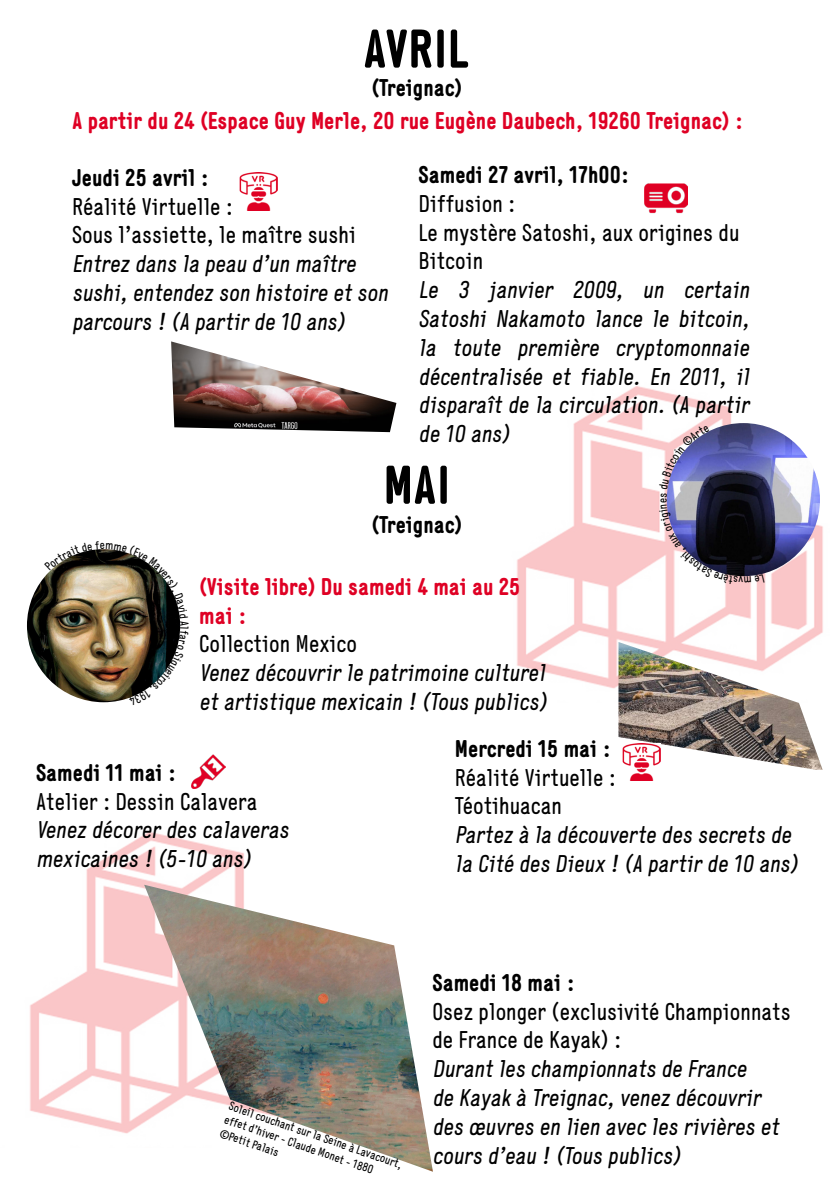
<style>
.page{position:relative;width:840px;height:1191px;background:#fff}
.page>*{position:absolute;margin:0;border:0;box-sizing:border-box;transform-origin:0 0}
.t1{font:700 54px "Generika";color:#000}
.t2{font:italic 24px/28.8px "Generika";color:#000}
.t3{font:24px/28.8px "Generika";color:#000}
.t4{font:700 24px/28.8px "Generika";color:#df0024}
.t5{font:700 24px "Generika";color:#000}
.t6{font:12px/14.4px "Generika";color:#000}
</style>
<div class="page">
<img style="left:517px;top:386px;width:306px;height:303px">
<img style="left:618px;top:642px;width:204px;height:128px">
<img style="left:239px;top:172px;width:39px;height:38px">
<img style="left:644px;top:183px;width:43px;height:31px">
<img style="left:666px;top:423px;width:153px;height:153px;border-radius:77px">
<img style="left:27px;top:549px;width:153px;height:153px;border-radius:77px">
<img style="left:171px;top:341px;width:225px;height:91px">
<img style="left:30px;top:782px;width:214px;height:352px">
<img style="left:192px;top:754px;width:34px;height:34px">
<img style="left:622px;top:743px;width:38px;height:38px">
<img style="left:144px;top:884px;width:288px;height:287px">
<svg style="left:658px;top:425px;width:106px;height:159px"></svg>
<img style="left:44px;top:549px;width:137px;height:154px">
<p class="t1" style="left:363px;top:17px;width:107px">AVRIL</p>
<p class="t5" style="left:371px;top:74px;width:92px">(Treignac)</p>
<p class="t4" style="left:72px;top:106px;width:672px">A partir du 24 (Espace Guy Merle, 20 rue Eugène Daubech, 19260 Treignac) :</p>
<p class="t5" style="left:72px;top:163px;width:139px">Jeudi 25 avril :</p>
<p class="t3" style="left:72px;top:192px;width:162px">Réalité Virtuelle :</p>
<p class="t3" style="left:72px;top:220px;width:285px">Sous l’assiette, le maître sushi</p>
<p class="t2" style="left:72px;top:249px;width:317px">Entrez dans la peau d’un maître sushi, entendez son histoire et son parcours ! (A partir de 10 ans)</p>
<p class="t5" style="left:418px;top:160px;width:212px">Samedi 27 avril, 17h00:</p>
<p class="t3" style="left:418px;top:189px;width:98px">Diffusion :</p>
<p class="t3" style="left:418px;top:218px;width:322px">Le mystère Satoshi, aux origines du<br>Bitcoin</p>
<p class="t2" style="left:418px;top:275px;width:332px;text-align:justify">Le 3 janvier 2009, un certain Satoshi Nakamoto lance le bitcoin, la toute première cryptomonnaie décentralisée et fiable. En 2011, il disparaît de la circulation. (A partir de 10 ans)</p>
<p class="t1" style="left:383px;top:453px;width:69px">MAI</p>
<p class="t5" style="left:371px;top:510px;width:92px">(Treignac)</p>
<p class="t4" style="left:199px;top:571px;width:322px">(Visite libre) Du samedi 4 mai au 25 mai :</p>
<p class="t3" style="left:199px;top:629px;width:159px">Collection Mexico</p>
<p class="t2" style="left:199px;top:658px;width:349px">Venez découvrir le patrimoine culturel et artistique mexicain ! (Tous publics)</p>
<p class="t5" style="left:36px;top:758px;width:142px">Samedi 11 mai :</p>
<p class="t3" style="left:36px;top:786px;width:223px">Atelier : Dessin Calavera</p>
<p class="t2" style="left:36px;top:815px;width:254px">Venez décorer des calaveras mexicaines ! (5-10 ans)</p>
<p class="t5" style="left:454px;top:734px;width:158px">Mercredi 15 mai :</p>
<p class="t3" style="left:454px;top:762px;width:162px">Réalité Virtuelle :</p>
<p class="t3" style="left:454px;top:791px;width:108px">Téotihuacan</p>
<p class="t2" style="left:454px;top:820px;width:344px">Partez à la découverte des secrets de la Cité des Dieux ! (A partir de 10 ans)</p>
<p class="t6" style="left:232px;top:1098px;width:184px;rotate:19deg">Soleil couchant sur la Seine à Lavacourt, effet d’hiver - Claude Monet - 1880</p>
<p class="t6" style="left:222px;top:1125px;width:63px;rotate:19deg">©Petit Palais</p>
<p class="t5" style="left:432px;top:968px;width:144px">Samedi 18 mai :</p>
<p class="t3" style="left:432px;top:996px;width:359px">Osez plonger (exclusivité Championnats de France de Kayak) :</p>
<p class="t2" style="left:432px;top:1054px;width:348px">Durant les championnats de France<br>de Kayak à Treignac, venez découvrir des œuvres en lien avec les rivières et cours d’eau ! (Tous publics)</p>
</div>
